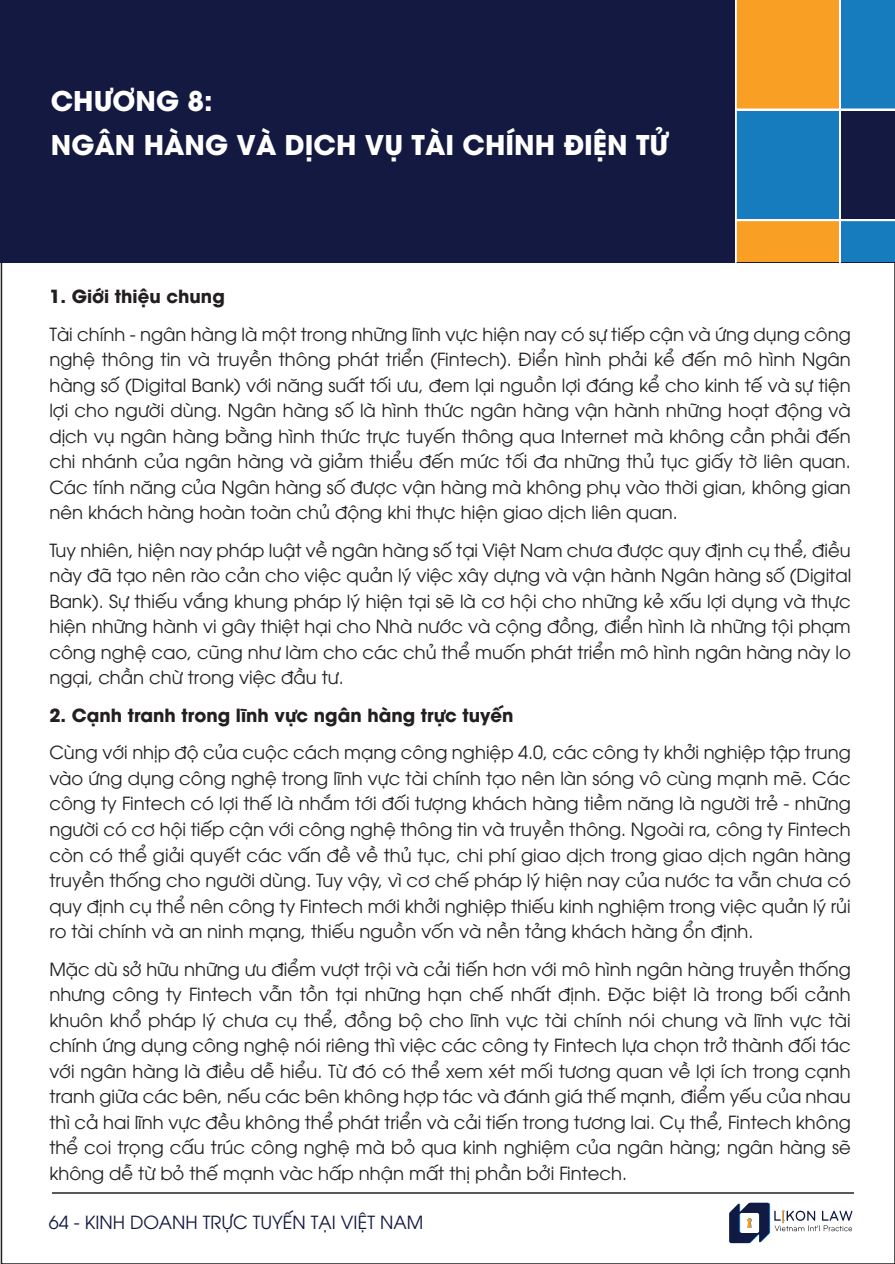
<style>
.page{position:relative;width:895px;height:1264px;background:#fff}
.page>*{position:absolute;margin:0;border:0;box-sizing:border-box;transform-origin:0 0}
.t1{font:700 27px/44.4px "UTM Avo";color:#fff}
.t2{font:18px/25.5px "UTM Avo";color:#231f20;text-align:justify}
.t3{font:700 18px "UTM Avo";color:#231f20}
.t4{font:18px "UTM Avo";color:#131942}
</style>
<div class="page">
<div style="left:0;top:0;width:894px;height:262px;background:#131941"></div>
<div style="left:839px;top:0;width:55px;height:109px;background:#177cbe"></div>
<div style="left:840px;top:221px;width:54px;height:41px;background:#177cbe"></div>
<div style="left:736px;top:110px;width:103px;height:109px;background:#177cbe"></div>
<div style="left:736px;top:0;width:103px;height:109px;background:#f99f23"></div>
<div style="left:736px;top:221px;width:102px;height:41px;background:#f99f23"></div>
<div style="left:839px;top:0;width:1px;height:263px;border:1px solid #fff"></div>
<div style="left:735px;top:0;width:1px;height:263px;border:1px solid #fff"></div>
<svg style="left:736px;top:109px;width:158px;height:2px"></svg>
<svg style="left:736px;top:219px;width:158px;height:2px"></svg>
<svg style="left:729px;top:1202px;width:123px;height:41px"></svg>
<hr style="left:52px;top:1192px;width:801px;height:1px;background:#58595b">
<h1 class="t1" style="left:51px;top:76px;width:619px">CHƯƠNG 8:<br>NGÂN HÀNG VÀ DỊCH VỤ TÀI CHÍNH ĐIỆN TỬ</h1>
<p class="t3" style="left:49px;top:282px;width:177px">1. Giới thiệu chung</p>
<p class="t2" style="left:49px;top:320px;width:802px">Tài chính - ngân hàng là một trong những lĩnh vực hiện nay có sự tiếp cận và ứng dụng công nghệ thông tin và truyền thông phát triển (Fintech). Điển hình phải kể đến mô hình Ngân hàng số (Digital Bank) với năng suất tối ưu, đem lại nguồn lợi đáng kể cho kinh tế và sự tiện lợi cho người dùng. Ngân hàng số là hình thức ngân hàng vận hành những hoạt động và dịch vụ ngân hàng bằng hình thức trực tuyến thông qua Internet mà không cần phải đến chi nhánh của ngân hàng và giảm thiểu đến mức tối đa những thủ tục giấy tờ liên quan.<br>Các tính năng của Ngân hàng số được vận hàng mà không phụ vào thời gian, không gian nên khách hàng hoàn toàn chủ động khi thực hiện giao dịch liên quan.</p>
<p class="t2" style="left:49px;top:536px;width:803px">Tuy nhiên, hiện nay pháp luật về ngân hàng số tại Việt Nam chưa được quy định cụ thể, điều này đã tạo nên rào cản cho việc quản lý việc xây dựng và vận hành Ngân hàng số (Digital Bank). Sự thiếu vắng khung pháp lý hiện tại sẽ là cơ hội cho những kẻ xấu lợi dụng và thực hiện những hành vi gây thiệt hại cho Nhà nước và cộng đồng, điển hình là những tội phạm công nghệ cao, cũng như làm cho các chủ thể muốn phát triển mô hình ngân hàng này lo ngại, chần chừ trong việc đầu tư.</p>
<p class="t3" style="left:49px;top:700px;width:465px">2. Cạnh tranh trong lĩnh vực ngân hàng trực tuyến</p>
<p class="t2" style="left:49px;top:738px;width:802px">Cùng với nhịp độ của cuộc cách mạng công nghiệp 4.0, các công ty khởi nghiệp tập trung vào ứng dụng công nghệ trong lĩnh vực tài chính tạo nên làn sóng vô cùng mạnh mẽ. Các công ty Fintech có lợi thế là nhắm tới đối tượng khách hàng tiềm năng là người trẻ - những người có cơ hội tiếp cận với công nghệ thông tin và truyền thông. Ngoài ra, công ty Fintech còn có thể giải quyết các vấn đề về thủ tục, chi phí giao dịch trong giao dịch ngân hàng truyền thống cho người dùng. Tuy vậy, vì cơ chế pháp lý hiện nay của nước ta vẫn chưa có quy định cụ thể nên công ty Fintech mới khởi nghiệp thiếu kinh nghiệm trong việc quản lý rủi ro tài chính và an ninh mạng, thiếu nguồn vốn và nền tảng khách hàng ổn định.</p>
<p class="t2" style="left:49px;top:954px;width:802px">Mặc dù sở hữu những ưu điểm vượt trội và cải tiến hơn với mô hình ngân hàng truyền thống nhưng công ty Fintech vẫn tồn tại những hạn chế nhất định. Đặc biệt là trong bối cảnh khuôn khổ pháp lý chưa cụ thể, đồng bộ cho lĩnh vực tài chính nói chung và lĩnh vực tài chính ứng dụng công nghệ nói riêng thì việc các công ty Fintech lựa chọn trở thành đối tác với ngân hàng là điều dễ hiểu. Từ đó có thể xem xét mối tương quan về lợi ích trong cạnh tranh giữa các bên, nếu các bên không hợp tác và đánh giá thế mạnh, điểm yếu của nhau thì cả hai lĩnh vực đều không thể phát triển và cải tiến trong tương lai. Cụ thể, Fintech không thể coi trọng cấu trúc công nghệ mà bỏ qua kinh nghiệm của ngân hàng; ngân hàng sẽ không dễ từ bỏ thế mạnh vàc hấp nhận mất thị phần bởi Fintech.</p>
<p class="t4" style="left:49px;top:1208px;width:376px">64 - KINH DOANH TRỰC TUYẾN TẠI VIỆT NAM</p>
</div>
